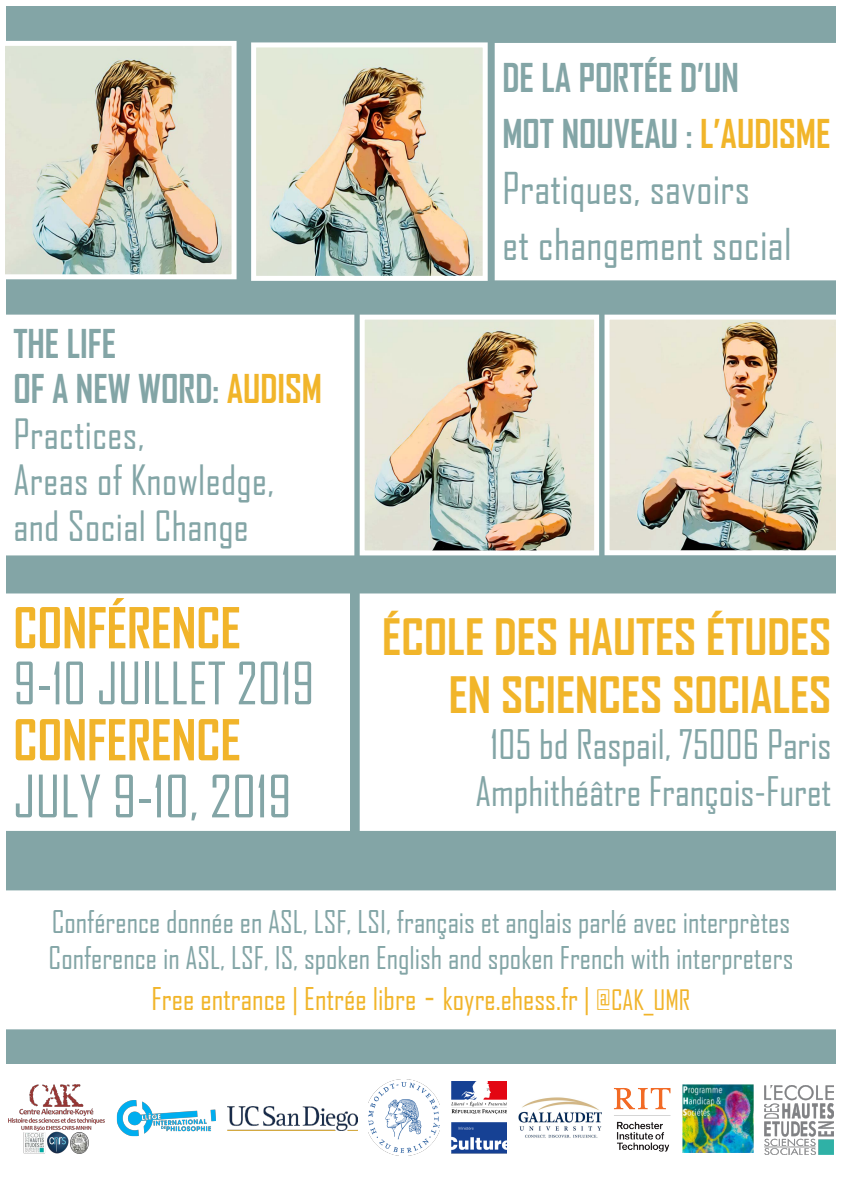
<style>
.page{position:relative;width:842px;height:1191px;background:#fff}
.page>*{position:absolute;margin:0;border:0;box-sizing:border-box;transform-origin:0 0}
.t1{font:56px "Agency FB";color:#83a5a6;scale:.96 1}
.t2{font:56px "Agency FB";color:#83a5a6}
.t3{font:700 54px "Agency FB";color:#f1b42a;scale:.96 1}
.t4{font:700 48px "Agency FB";color:#f1b52a}
.t5{font:42px "Agency FB";letter-spacing:.01em;color:#83a5a6}
.t6{font:40px "Agency FB";letter-spacing:.01em;color:#83a5a6}
.t7{font:39px "Agency FB";color:#83a5a6}
.t8{font:700 38px "Agency FB";color:#83a5a6;scale:.96 1}
.t9{font:30px "Agency FB";color:#83a5a6}
.t10{font:30px "Agency FB";color:#f1b52a}
.s1{color:#f1b52a}
.s2{font-size:37px}
.s3{color:#f1b42a}
.s4{font-size:27px;color:#f1b42a}
</style>
<div class="page">
<div style="left:0;top:0;width:842px;height:1063px;background:#83a5a6"></div>
<img style="left:366px;top:321px;width:227px;height:228px">
<div style="left:360px;top:315px;width:239px;height:240px;border:5px solid #fff"></div>
<img style="left:257px;top:48px;width:225px;height:227px">
<div style="left:251px;top:42px;width:237px;height:239px;border:5px solid #fff"></div>
<img style="left:610px;top:321px;width:225px;height:228px">
<div style="left:604px;top:315px;width:237px;height:240px;border:5px solid #fff"></div>
<div style="left:0;top:0;width:842px;height:6px;background:#fff"></div>
<div style="left:0;top:3px;width:6px;height:1188px;background:#fff"></div>
<div style="left:836px;top:3px;width:6px;height:1188px;background:#fff"></div>
<img style="left:6px;top:47px;width:225px;height:226px">
<div style="left:0;top:41px;width:237px;height:238px;border:5px solid #fff"></div>
<div style="left:496px;top:44px;width:342px;height:235px;background:#fff"></div>
<div style="left:495px;top:43px;width:344px;height:237px;border:2px solid #fff"></div>
<div style="left:7px;top:316px;width:346px;height:238px;background:#fff"></div>
<div style="left:6px;top:315px;width:348px;height:240px;border:2px solid #fff"></div>
<div style="left:361px;top:594px;width:477px;height:236px;background:#fff"></div>
<div style="left:360px;top:593px;width:479px;height:238px;border:2px solid #fff"></div>
<div style="left:7px;top:594px;width:342px;height:236px;background:#fff"></div>
<div style="left:6px;top:593px;width:344px;height:238px;border:2px solid #fff"></div>
<div style="left:1px;top:891px;width:840px;height:137px;background:#fff"></div>
<div style="left:0;top:890px;width:842px;height:139px;border:2px solid #fff"></div>
<img style="left:8px;top:1084px;width:97px;height:69px">
<img style="left:116px;top:1100px;width:99px;height:36px">
<img style="left:369px;top:1079px;width:70px;height:76px">
<img style="left:682px;top:1084px;width:71px;height:68px">
<img style="left:518px;top:1097px;width:84px;height:41px">
<img style="left:227px;top:1106px;width:130px;height:24px">
<img style="left:614px;top:1088px;width:57px;height:64px">
<img style="left:451px;top:1081px;width:56px;height:72px">
<img style="left:765px;top:1085px;width:69px;height:69px">
<p class="t8" style="left:13px;top:320px;width:109px">THE LIFE</p>
<p class="t8" style="left:13px;top:365px;width:323px">OF A NEW WORD: <span class="s1">AUDISM</span></p>
<p class="t6" style="left:13px;top:410px;width:132px">Practices,</p>
<p class="t6" style="left:13px;top:456px;width:262px">Areas of Knowledge,</p>
<p class="t6" style="left:13px;top:502px;width:237px">and Social Change</p>
<p class="t3" style="left:13px;top:594px;width:239px">CONFÉRENCE</p>
<p class="t1" style="left:13px;top:649px;width:315px">9-10 JUILLET 2019</p>
<p class="t3" style="left:13px;top:706px;width:239px">CONFERENCE</p>
<p class="t2" style="left:13px;top:762px;width:280px">JULY 9-10, 2019</p>
<p class="t8" style="left:502px;top:54px;width:248px">DE LA PORTÉE D’UN</p>
<p class="t8" style="left:502px;top:110px;width:343px">MOT NOUVEAU : <span class="s1">L’AUDISME</span></p>
<p class="t5" style="left:502px;top:163px;width:249px">Pratiques, savoirs</p>
<p class="t5" style="left:502px;top:219px;width:291px">et changement social</p>
<p class="t4" style="left:382px;top:607px;width:451px">ÉCOLE DES HAUTES ÉTUDES</p>
<p class="t4" style="left:449px;top:664px;width:384px">EN SCIENCES SOCIALES</p>
<p class="t7" style="left:490px;top:721px;width:342px">105 bd Raspail, 75006 Paris</p>
<p class="t7" style="left:475px;top:768px;width:358px">Amphithéâtre François-Furet</p>
<p class="t9" style="left:52px;top:903px;width:740px">Conférence donnée en ASL, LSF, LSI, français et anglais parlé avec interprètes</p>
<p class="t9" style="left:49px;top:939px;width:746px">Conference in ASL, LSF, IS, spoken English and spoken French with interpreters</p>
<p class="t10" style="left:152px;top:980px;width:540px">Free entrance | Entrée libre <span class="s2">-</span> <span class="s3">koyre.ehess.fr |</span> <span class="s4">@CAK_UMR</span></p>
</div>
